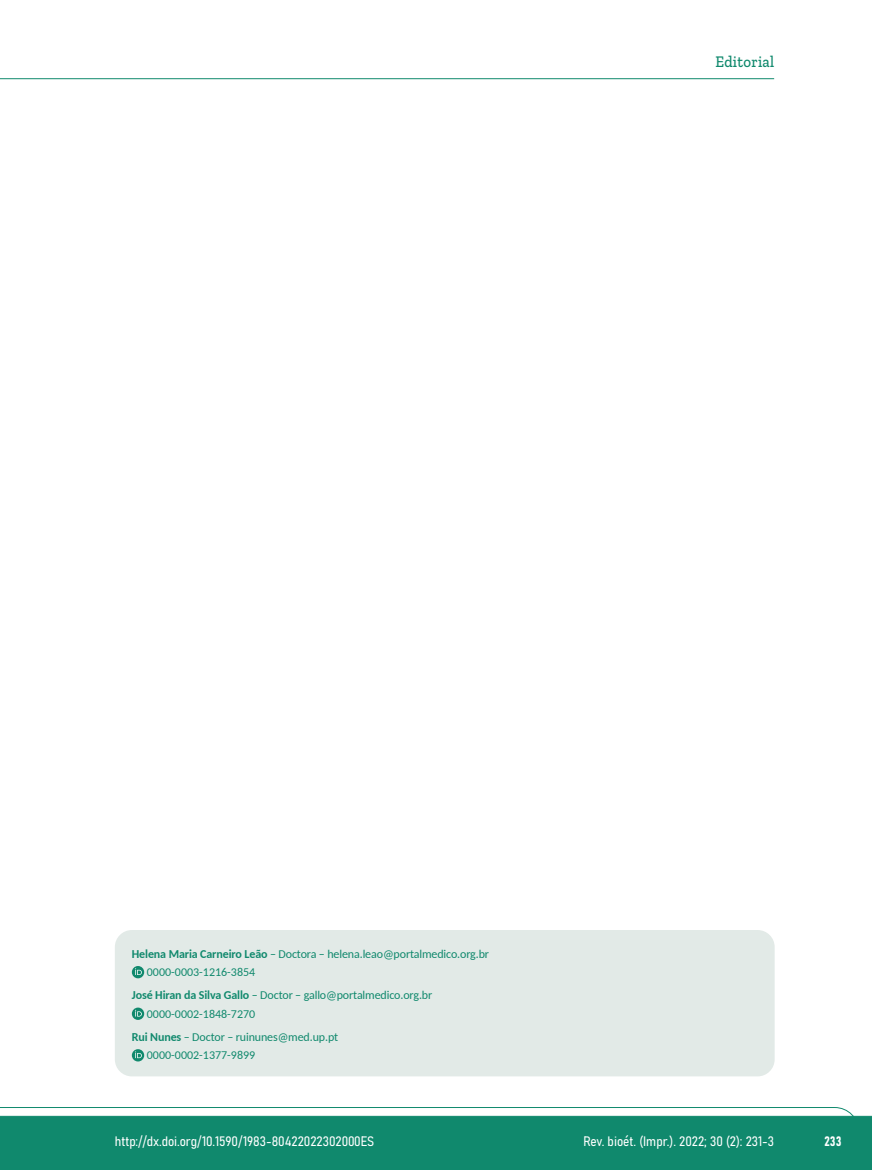
<style>
.page{position:relative;width:872px;height:1170px;background:#fff}
.page>*{position:absolute;margin:0;border:0;box-sizing:border-box;transform-origin:0 0}
.t1{font:500 16.5px "Zilla Slab";letter-spacing:.02em;color:#10896d;scale:.9 1}
.t2{font:13.5px "Bahnschrift";color:#fff}
.t3{font:12px/18.6px "Carlito";letter-spacing:-.01em;color:#10896d}
.s1{font-weight:700}
</style>
<div class="page">
<svg style="left:0;top:1107px;width:859px;height:62px;background:#2e977f"></svg>
<hr style="left:0;top:78px;width:774px;height:1px;background:#10896d">
<div style="left:115px;top:929px;width:659px;height:147px;background:#e2eae7;border-radius:17px"></div>
<svg style="left:132px;top:965px;width:12px;height:13px"></svg>
<svg style="left:135px;top:968px;width:7px;height:6px"></svg>
<svg style="left:132px;top:1007px;width:12px;height:12px"></svg>
<svg style="left:135px;top:1009px;width:7px;height:7px"></svg>
<svg style="left:132px;top:1049px;width:12px;height:12px"></svg>
<svg style="left:135px;top:1051px;width:7px;height:7px"></svg>
<h1 class="t1" style="left:715px;top:53px;width:67px">Editorial</h1>
<p class="t3" style="left:147px;top:943px;width:344px;text-indent:-15px"><span class="s1">Helena Maria Carneiro Leão</span> – Doctora – helena.leao@portalmedico.org.br<br>0000-0003-1216-3854</p>
<p class="t3" style="left:147px;top:985px;width:287px;text-indent:-15px"><span class="s1">José Hiran da Silva Gallo</span> – Doctor – gallo@portalmedico.org.br<br>0000-0002-1848-7270</p>
<p class="t3" style="left:147px;top:1026px;width:193px;text-indent:-15px"><span class="s1">Rui Nunes</span> – Doctor – ruinunes@med.up.pt<br>0000-0002-1377-9899</p>
<p class="t2" style="left:115px;top:1131px;width:261px">http://dx.doi.org/10.1590/1983-80422022302000ES</p>
<p class="t2" style="left:583px;top:1131px;width:192px">Rev. bioét. (Impr.). 2022; 30 (2): 231-3</p>
<p class="t2" style="left:824px;top:1130px;width:18px">233</p>
</div>
